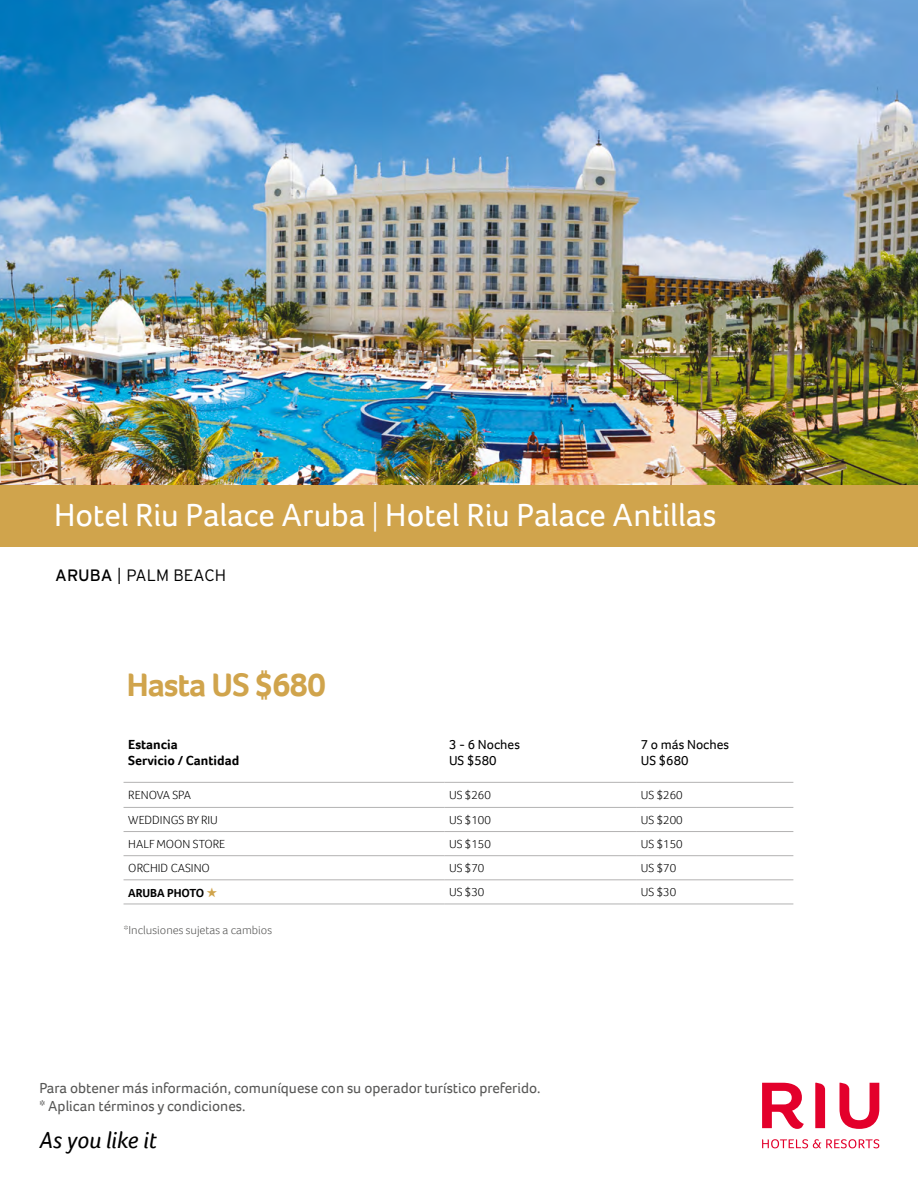
<style>
.page{position:relative;width:918px;height:1188px;background:#fff}
.page>*{position:absolute;margin:0;border:0;box-sizing:border-box;transform-origin:0 0}
.t1{font:700 33.45px "Foco";letter-spacing:-.025em;color:#d0a44c}
.t2{font:33px "Foco";letter-spacing:-.005em;color:#fff}
.t3{font:italic 24px "Foco";color:#000}
.t4{font:300 16.5px "Interstate";color:#000}
.t5{font:15px/18px "Foco";color:#575756}
.t6{font:13.5px/16.2px "Foco";color:#000}
.t7{font:700 13.5px/16.2px "Foco";color:#000}
.t8{font:300 12px "Foco";color:#000}
.t9{font:300 12px "Foco";color:#575756}
.t10{font:700 12px "Foco";color:#000}
.s1{font-weight:300;font-size:30px}
.s2{font-weight:400}
.s3{color:#d0a44c}
</style>
<div class="page">
<div style="left:0;top:484px;width:918px;height:63px;background:#d0a44c"></div>
<img style="left:0;top:0;width:918px;height:484px">
<hr style="left:124px;top:782px;width:320px;height:1px;background:#b3b2b2">
<hr style="left:444px;top:782px;width:192px;height:1px;background:#b3b2b2">
<hr style="left:636px;top:782px;width:157px;height:1px;background:#b3b2b2">
<hr style="left:124px;top:855px;width:320px;height:1px;background:#b3b2b2">
<hr style="left:444px;top:855px;width:192px;height:1px;background:#b3b2b2">
<hr style="left:636px;top:855px;width:157px;height:1px;background:#b3b2b2">
<hr style="left:124px;top:880px;width:320px;height:1px;background:#b3b2b2">
<hr style="left:444px;top:880px;width:192px;height:1px;background:#b3b2b2">
<hr style="left:636px;top:880px;width:157px;height:1px;background:#b3b2b2">
<hr style="left:124px;top:904px;width:320px;height:1px;background:#b3b2b2">
<hr style="left:444px;top:904px;width:192px;height:1px;background:#b3b2b2">
<hr style="left:636px;top:904px;width:157px;height:1px;background:#b3b2b2">
<hr style="left:124px;top:807px;width:320px;height:1px;background:#b3b2b2">
<hr style="left:444px;top:807px;width:192px;height:1px;background:#b3b2b2">
<hr style="left:636px;top:807px;width:157px;height:1px;background:#b3b2b2">
<hr style="left:124px;top:831px;width:320px;height:1px;background:#b3b2b2">
<hr style="left:444px;top:831px;width:192px;height:1px;background:#b3b2b2">
<hr style="left:636px;top:831px;width:157px;height:1px;background:#b3b2b2">
<svg style="left:762px;top:1082px;width:117px;height:66px"></svg>
<h2 class="t2" style="left:54px;top:493px;width:664px">Hotel Riu Palace Aruba <span class="s1">|</span> Hotel Riu Palace Antillas</h2>
<h3 class="t4" style="left:55px;top:566px;width:172px"><span class="s2">ARUBA</span> | PALM BEACH</h3>
<h1 class="t1" style="left:127px;top:662px;width:201px">Hasta US $680</h1>
<p class="t7" style="left:128px;top:736px;width:112px">Estancia<br>Servicio / Cantidad</p>
<p class="t6" style="left:449px;top:736px;width:72px">3 - 6 Noches<br>US $580</p>
<p class="t6" style="left:641px;top:736px;width:90px">7 o más Noches<br>US $680</p>
<p class="t8" style="left:128px;top:787px;width:64px">RENOVA SPA</p>
<p class="t8" style="left:449px;top:787px;width:43px">US $260</p>
<p class="t8" style="left:641px;top:787px;width:43px">US $260</p>
<p class="t8" style="left:128px;top:812px;width:91px">WEDDINGS BY RIU</p>
<p class="t8" style="left:449px;top:812px;width:43px">US $100</p>
<p class="t8" style="left:641px;top:812px;width:43px">US $200</p>
<p class="t8" style="left:128px;top:836px;width:98px">HALF MOON STORE</p>
<p class="t8" style="left:449px;top:836px;width:43px">US $150</p>
<p class="t8" style="left:641px;top:836px;width:43px">US $150</p>
<p class="t8" style="left:128px;top:860px;width:83px">ORCHID CASINO</p>
<p class="t8" style="left:449px;top:860px;width:37px">US $70</p>
<p class="t8" style="left:641px;top:860px;width:37px">US $70</p>
<p class="t10" style="left:128px;top:885px;width:91px">ARUBA PHOTO <span class="s3">★</span></p>
<p class="t8" style="left:449px;top:884px;width:37px">US $30</p>
<p class="t8" style="left:641px;top:884px;width:37px">US $30</p>
<p class="t9" style="left:124px;top:922px;width:150px">*Inclusiones sujetas a cambios</p>
<p class="t5" style="left:39px;top:1079px;width:503px">Para obtener más información, comuníquese con su operador turístico preferido. * Aplican términos y condiciones.</p>
<h3 class="t3" style="left:39px;top:1124px;width:119px">As you like it</h3>
</div>
